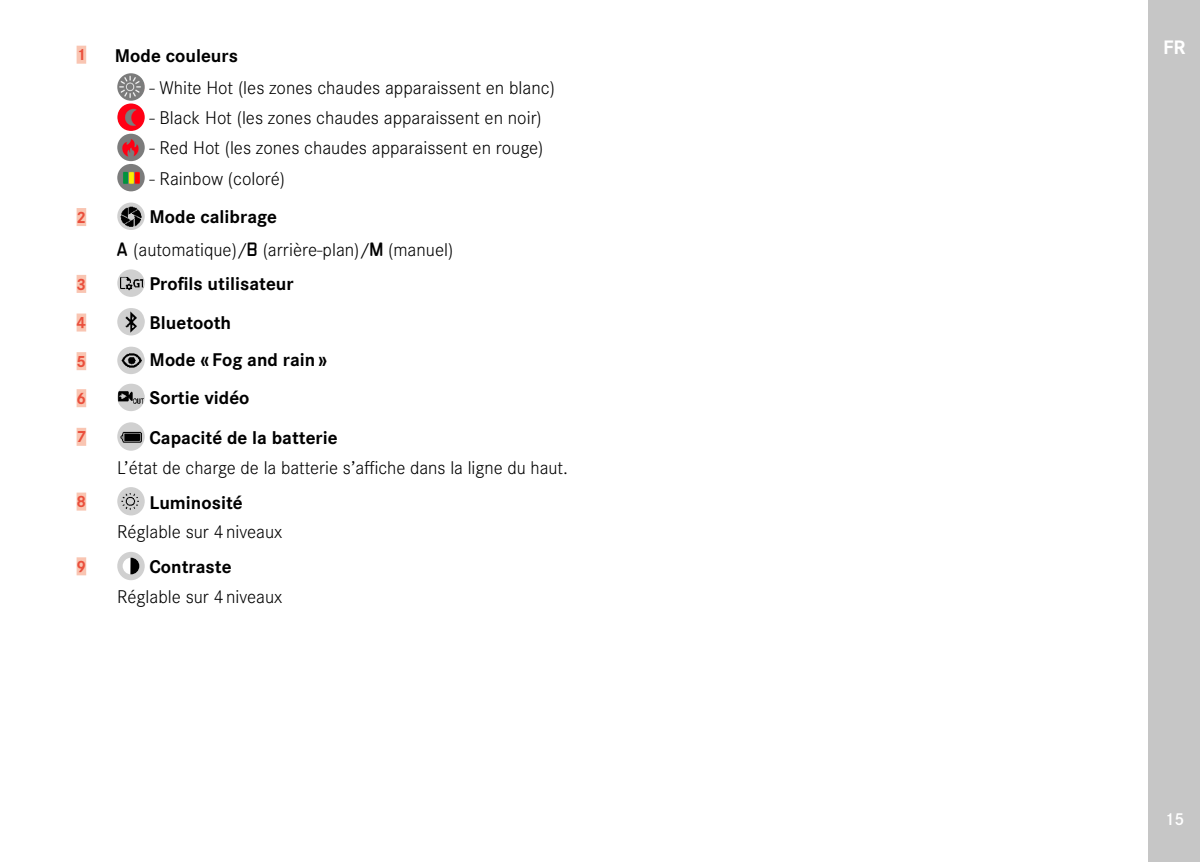
<style>
.page{position:relative;width:1200px;height:862px;background:#fff}
.page>*{position:absolute;margin:0;border:0;box-sizing:border-box;transform-origin:0 0}
.t1{font:700 20.25px "Corporate S";color:#fff}
.t2{font:300 19.12px/32.6px "Corporate S";color:#000}
.t3{font:700 19.12px "Corporate S";color:#000}
.t4{font:600 18px "Corporate S";color:#fff}
.t5{font:700 16.88px "Corporate S";color:#ea4f3c}
.s1{font-weight:700}
.s2{font-family:"LG1054";font-weight:400;font-size:16.88px}
</style>
<div class="page">
<div style="left:1148px;top:0;width:51px;height:861px;background:#c6c6c6"></div>
<div style="left:77px;top:46px;width:9px;height:18px;background:#f9c5b2"></div>
<img style="left:117px;top:73px;width:28px;height:28px;border-radius:14px">
<img style="left:117px;top:103px;width:28px;height:28px;border-radius:14px">
<img style="left:117px;top:134px;width:28px;height:27px;border-radius:14px">
<img style="left:117px;top:164px;width:28px;height:27px;border-radius:14px">
<div style="left:77px;top:208px;width:9px;height:18px;background:#f9c5b2"></div>
<img style="left:117px;top:202px;width:27px;height:28px">
<div style="left:77px;top:275px;width:9px;height:18px;background:#f9c5b2"></div>
<div style="left:117px;top:269px;width:28px;height:28px;background:#d0d0d0;border-radius:50%"></div>
<img style="left:117px;top:272px;width:28px;height:19px">
<div style="left:77px;top:313px;width:9px;height:18px;background:#f9c5b2"></div>
<svg style="left:117px;top:312px;width:28px;height:20px"></svg>
<img style="left:122px;top:308px;width:19px;height:27px">
<div style="left:77px;top:352px;width:9px;height:18px;background:#f9c5b2"></div>
<svg style="left:117px;top:352px;width:28px;height:16px"></svg>
<img style="left:120px;top:346px;width:22px;height:28px">
<div style="left:77px;top:389px;width:9px;height:18px;background:#f9c5b2"></div>
<svg style="left:117px;top:383px;width:28px;height:28px"></svg>
<img style="left:118px;top:390px;width:26px;height:14px">
<div style="left:77px;top:427px;width:9px;height:18px;background:#f9c5b2"></div>
<img style="left:117px;top:422px;width:28px;height:28px;border-radius:14px">
<div style="left:77px;top:492px;width:9px;height:18px;background:#f9c5b2"></div>
<img style="left:117px;top:487px;width:28px;height:28px;border-radius:14px">
<div style="left:77px;top:557px;width:9px;height:18px;background:#f9c5b2"></div>
<div style="left:117px;top:551px;width:28px;height:29px;background:#d0d0d0;border-radius:50%"></div>
<div style="left:123px;top:557px;width:16px;height:17px;background:#fff;border-radius:50%"></div>
<svg style="left:130px;top:557px;width:9px;height:17px"></svg>
<p class="t5" style="left:77px;top:41px;width:11px">1</p>
<p class="t3" style="left:115px;top:41px;width:125px">Mode couleurs</p>
<p class="t2" style="left:149px;top:70px;width:407px">- White Hot (les zones chaudes apparaissent en blanc)</p>
<p class="t2" style="left:149px;top:100px;width:394px">- Black Hot (les zones chaudes apparaissent en noir)</p>
<p class="t2" style="left:149px;top:130px;width:395px">- Red Hot (les zones chaudes apparaissent en rouge)</p>
<p class="t2" style="left:149px;top:161px;width:137px">- Rainbow (coloré)</p>
<p class="t5" style="left:77px;top:204px;width:11px">2</p>
<p class="t2" style="left:117px;top:199px;width:337px;text-indent:32px"><span class="s1">Mode calibrage<br></span><span class="s2">A</span> (automatique)/<span class="s2">B</span> (arrière-plan)/<span class="s2">M</span> (manuel)</p>
<p class="t5" style="left:77px;top:270px;width:11px">3</p>
<p class="t3" style="left:149px;top:268px;width:146px">Profils utilisateur</p>
<p class="t5" style="left:77px;top:309px;width:11px">4</p>
<p class="t3" style="left:150px;top:307px;width:83px">Bluetooth</p>
<p class="t5" style="left:77px;top:347px;width:11px">5</p>
<p class="t3" style="left:150px;top:344px;width:179px">Mode «Fog and rain»</p>
<p class="t5" style="left:77px;top:384px;width:11px">6</p>
<p class="t3" style="left:150px;top:383px;width:101px">Sortie vidéo</p>
<p class="t5" style="left:77px;top:423px;width:11px">7</p>
<p class="t3" style="left:149px;top:422px;width:189px">Capacité de la batterie</p>
<p class="t2" style="left:117px;top:449px;width:452px">L’état de charge de la batterie s’affiche dans la ligne du haut.</p>
<p class="t5" style="left:77px;top:488px;width:11px">8</p>
<p class="t3" style="left:149px;top:487px;width:95px">Luminosité</p>
<p class="t2" style="left:117px;top:514px;width:166px">Réglable sur 4niveaux</p>
<p class="t5" style="left:77px;top:552px;width:11px">9</p>
<p class="t3" style="left:149px;top:551px;width:83px">Contraste</p>
<p class="t2" style="left:117px;top:579px;width:166px">Réglable sur 4niveaux</p>
<p class="t1" style="left:1162px;top:32px;width:24px">FR</p>
<p class="t4" style="left:1163px;top:805px;width:21px">15</p>
</div>
